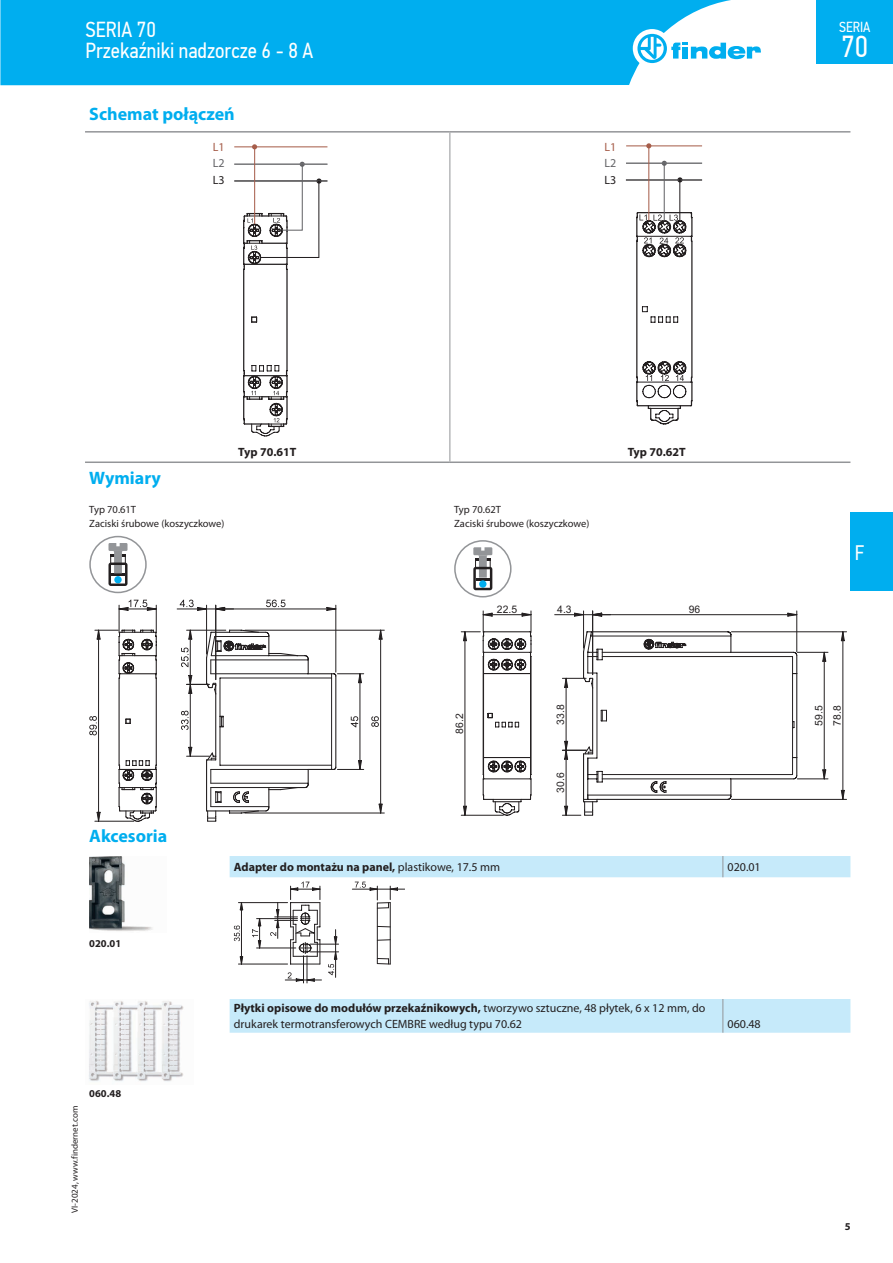
<style>
.page{position:relative;width:893px;height:1263px;background:#fff}
.page>*{position:absolute;margin:0;border:0;box-sizing:border-box;transform-origin:0 0}
.t1{font:30.3px "PF Din Text Cond Pro";color:#fff}
.t2{font:21.75px/21px "PF Din Text Cond Pro";color:#fff}
.t3{font:21px "PF Din Text Cond Pro";color:#fff}
.t4{font:700 18px "Myriad Pro";color:#00aeef}
.t5{font:14.55px "PF Din Text Cond Pro";color:#fff}
.t6{font:12px/16.2px "Myriad Pro";color:#231f20}
.t7{font:700 12px "Myriad Pro";color:#231f20}
.t8{font:12px "Myriad Pro";color:#a65d4a}
.t9{font:12px "Myriad Pro";color:#636366}
.t10{font:10.5px/14.7px "Myriad Pro";color:#231f20}
.t11{font:700 10.5px "Myriad Pro";color:#231f20}
.t12{font:10.35px/18.6px "Arial";letter-spacing:.01em;color:#231f20}
.t13{font:9px "Myriad Pro";color:#231f20}
.s1{font-weight:400}
.s2{font-weight:700}
</style>
<div class="page">
<div style="left:850px;top:512px;width:43px;height:79px;background:#00aeef"></div>
<hr style="left:449px;top:133px;width:1px;height:308px;background:#939598">
<svg style="left:449px;top:441px;width:1px;height:20px"></svg>
<hr style="left:85px;top:131px;width:365px;height:2px;background:#939598">
<hr style="left:450px;top:131px;width:400px;height:2px;background:#939598">
<hr style="left:85px;top:461px;width:365px;height:2px;background:#939598">
<hr style="left:450px;top:461px;width:400px;height:2px;background:#939598">
<svg style="left:252px;top:144px;width:5px;height:5px"></svg>
<hr style="left:234px;top:146px;width:93px;height:1px;background:#a65d4a">
<svg style="left:234px;top:162px;width:93px;height:274px"></svg>
<hr style="left:254px;top:146px;width:1px;height:78px;background:#a65d4a">
<svg style="left:646px;top:143px;width:5px;height:5px"></svg>
<svg style="left:662px;top:161px;width:5px;height:5px"></svg>
<hr style="left:626px;top:145px;width:76px;height:1px;background:#a65d4a">
<hr style="left:626px;top:163px;width:76px;height:1px;background:#636366">
<svg style="left:677px;top:177px;width:5px;height:5px"></svg>
<hr style="left:626px;top:179px;width:76px;height:1px;background:#231f20">
<hr style="left:679px;top:179px;width:1px;height:42px;background:#231f20">
<svg style="left:636px;top:212px;width:56px;height:212px"></svg>
<hr style="left:664px;top:163px;width:1px;height:57px;background:#636366">
<hr style="left:648px;top:146px;width:1px;height:74px;background:#a65d4a">
<div style="left:89px;top:536px;width:58px;height:57px;border:2px solid #939598;border-radius:50%"></div>
<svg style="left:108px;top:543px;width:20px;height:43px"></svg>
<hr style="left:245px;top:630px;width:139px;height:1px;background:#231f20">
<hr style="left:245px;top:813px;width:139px;height:1px;background:#231f20">
<svg style="left:371px;top:716px;width:8px;height:11px"></svg>
<svg style="left:379px;top:630px;width:3px;height:9px"></svg>
<svg style="left:379px;top:804px;width:3px;height:9px"></svg>
<hr style="left:380px;top:630px;width:1px;height:183px;background:#231f20">
<hr style="left:95px;top:821px;width:39px;height:1px;background:#231f20">
<hr style="left:206px;top:605px;width:1px;height:49px;background:#231f20">
<svg style="left:180px;top:600px;width:27px;height:11px"></svg>
<hr style="left:177px;top:609px;width:57px;height:1px;background:#231f20">
<hr style="left:215px;top:605px;width:1px;height:75px;background:#231f20">
<hr style="left:336px;top:605px;width:1px;height:67px;background:#231f20">
<svg style="left:266px;top:600px;width:19px;height:7px"></svg>
<svg style="left:216px;top:607px;width:9px;height:4px"></svg>
<svg style="left:327px;top:607px;width:9px;height:4px"></svg>
<hr style="left:216px;top:609px;width:120px;height:1px;background:#231f20">
<svg style="left:89px;top:600px;width:68px;height:221px"></svg>
<svg style="left:181px;top:629px;width:183px;height:193px"></svg>
<hr style="left:190px;top:630px;width:1px;height:54px;background:#231f20">
<div style="left:454px;top:540px;width:58px;height:57px;border:2px solid #939598;border-radius:50%"></div>
<svg style="left:473px;top:547px;width:19px;height:43px"></svg>
<hr style="left:461px;top:815px;width:42px;height:1px;background:#231f20">
<svg style="left:461px;top:611px;width:71px;height:204px"></svg>
<hr style="left:465px;top:632px;width:1px;height:183px;background:#231f20">
<hr style="left:797px;top:652px;width:31px;height:1px;background:#231f20">
<hr style="left:797px;top:779px;width:31px;height:1px;background:#231f20">
<svg style="left:823px;top:652px;width:3px;height:9px"></svg>
<svg style="left:823px;top:770px;width:3px;height:9px"></svg>
<hr style="left:824px;top:652px;width:1px;height:127px;background:#231f20">
<hr style="left:731px;top:631px;width:115px;height:1px;background:#231f20">
<hr style="left:731px;top:799px;width:115px;height:1px;background:#231f20">
<svg style="left:841px;top:632px;width:2px;height:9px"></svg>
<svg style="left:841px;top:790px;width:2px;height:10px"></svg>
<hr style="left:843px;top:632px;width:1px;height:167px;background:#231f20">
<hr style="left:583px;top:611px;width:1px;height:37px;background:#231f20">
<svg style="left:574px;top:613px;width:10px;height:3px"></svg>
<hr style="left:555px;top:614px;width:56px;height:1px;background:#231f20">
<hr style="left:592px;top:611px;width:1px;height:64px;background:#231f20">
<hr style="left:796px;top:611px;width:1px;height:41px;background:#231f20">
<svg style="left:593px;top:613px;width:9px;height:3px"></svg>
<svg style="left:788px;top:613px;width:9px;height:3px"></svg>
<hr style="left:593px;top:614px;width:204px;height:1px;background:#231f20">
<svg style="left:562px;top:630px;width:236px;height:186px"></svg>
<hr style="left:566px;top:678px;width:1px;height:72px;background:#231f20">
<svg style="left:230px;top:856px;width:620px;height:177px"></svg>
<svg style="left:722px;top:856px;width:1px;height:21px"></svg>
<hr style="left:722px;top:999px;width:1px;height:34px;background:#939598">
<img style="left:89px;top:856px;width:64px;height:75px">
<hr style="left:238px;top:902px;width:50px;height:1px;background:#231f20">
<hr style="left:238px;top:964px;width:50px;height:1px;background:#231f20">
<svg style="left:234px;top:925px;width:6px;height:16px"></svg>
<svg style="left:240px;top:902px;width:3px;height:8px"></svg>
<svg style="left:240px;top:957px;width:3px;height:7px"></svg>
<hr style="left:241px;top:903px;width:1px;height:61px;background:#231f20">
<svg style="left:355px;top:882px;width:43px;height:83px"></svg>
<hr style="left:352px;top:889px;width:53px;height:1px;background:#231f20">
<hr style="left:257px;top:918px;width:40px;height:1px;background:#231f20">
<hr style="left:257px;top:948px;width:39px;height:1px;background:#231f20">
<svg style="left:252px;top:918px;width:9px;height:30px"></svg>
<svg style="left:270px;top:881px;width:69px;height:102px"></svg>
<hr style="left:277px;top:902px;width:1px;height:36px;background:#231f20">
<img style="left:89px;top:1001px;width:95px;height:81px">
<div style="left:0;top:0;width:731px;height:85px;background:#00aeef"></div>
<div style="left:633px;top:29px;width:38px;height:39px;background:#fff;border-radius:50%"></div>
<svg style="left:637px;top:34px;width:124px;height:29px"></svg>
<div style="left:816px;top:0;width:77px;height:64px;background:#00aeef"></div>
<h2 class="t2" style="left:85px;top:19px;width:229px">SERIA 70<br>Przekaźniki nadzorcze 6 - 8 A</h2>
<h3 class="t4" style="left:89px;top:102px;width:147px">Schemat połączeń</h3>
<p class="t8" style="left:213px;top:139px;width:13px">L1</p>
<p class="t9" style="left:213px;top:156px;width:13px">L2</p>
<p class="t6" style="left:213px;top:171px;width:13px">L3</p>
<p class="t8" style="left:604px;top:139px;width:13px">L1</p>
<p class="t9" style="left:604px;top:156px;width:13px">L2</p>
<p class="t6" style="left:604px;top:171px;width:13px">L3</p>
<p class="t7" style="left:238px;top:444px;width:60px">Typ 70.61T</p>
<p class="t7" style="left:628px;top:444px;width:60px">Typ 70.62T</p>
<h3 class="t4" style="left:89px;top:466px;width:73px">Wymiary</h3>
<p class="t10" style="left:89px;top:502px;width:137px">Typ 70.61T<br>Zaciski śrubowe (koszyczkowe)</p>
<p class="t10" style="left:454px;top:502px;width:137px">Typ 70.62T<br>Zaciski śrubowe (koszyczkowe)</p>
<p class="t12" style="left:497px;top:600px;width:22px">22.5</p>
<p class="t12" style="left:557px;top:600px;width:16px">4.3</p>
<p class="t12" style="left:689px;top:600px;width:13px">96</p>
<p class="t5" style="left:839px;top:19px;width:33px">SERIA</p>
<h1 class="t1" style="left:841px;top:28px;width:28px">70</h1>
<h3 class="t3" style="left:855px;top:540px;width:11px">F</h3>
<p class="t12" style="left:551px;top:724px;width:22px;rotate:-90deg">33.8</p>
<p class="t12" style="left:450px;top:734px;width:22px;rotate:-90deg">86.2</p>
<p class="t12" style="left:809px;top:726px;width:22px;rotate:-90deg">59.5<br>78.8</p>
<h3 class="t4" style="left:89px;top:824px;width:80px">Akcesoria</h3>
<p class="t11" style="left:89px;top:936px;width:33px">020.01</p>
<p class="t13" style="left:69px;top:1213px;width:108px;rotate:-90deg">VI-2024, www.findernet.com</p>
<p class="t11" style="left:89px;top:1086px;width:33px">060.48</p>
<p class="t12" style="left:551px;top:793px;width:22px;rotate:-90deg">30.6</p>
<p class="t7" style="left:234px;top:859px;width:268px">Adapter do montażu na panel, <span class="s1">plastikowe, 17.5 mm</span></p>
<p class="t6" style="left:727px;top:859px;width:35px">020.01</p>
<p class="t6" style="left:234px;top:1000px;width:473px"><span class="s2">Płytki opisowe do modułów przekaźnikowych,</span> tworzywo sztuczne, 48 płytek, 6 x 12 mm, do drukarek termotransferowych CEMBRE według typu 70.62</p>
<p class="t6" style="left:727px;top:1016px;width:35px">060.48</p>
<p class="t11" style="left:845px;top:1219px;width:7px">5</p>
</div>
